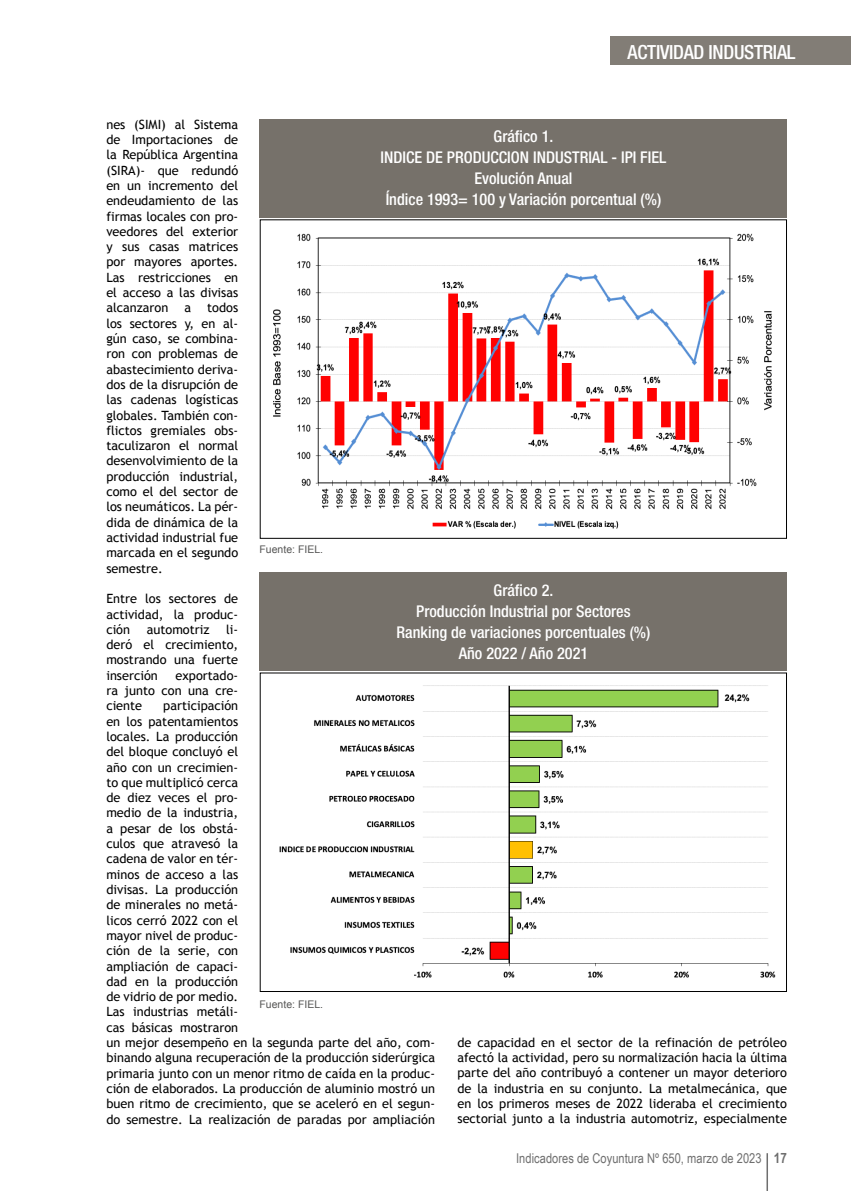
<style>
.page{position:relative;width:851px;height:1191px;background:#fff}
.page>*{position:absolute;margin:0;border:0;box-sizing:border-box;transform-origin:0 0}
.t1{font:500 condensed 19.5px "Helvetica Neue";letter-spacing:-.015em;color:#fff}
.t2{font:500 condensed 16.2px/21px "Helvetica Neue";color:#fff;text-align:center}
.t3{font:13.5px "Arial Narrow";letter-spacing:.005em;color:#6e6e6e}
.t4{font:12.75px/15.3px "Trebuchet MS";color:#000;text-align:justify}
.t5{font:10.5px "Arial";color:#565655}
.s1{font-weight:700;font-size:14.25px}
</style>
<div class="page">
<hr style="left:766px;top:1153px;width:1px;height:38px;background:#6e6e6e">
<div style="left:610px;top:37px;width:240px;height:28px;background:#827d76"></div>
<img style="left:273px;top:233px;width:499px;height:296px">
<div style="left:260px;top:219px;width:526px;height:320px;border:1px solid #000"></div>
<div style="left:259px;top:119px;width:527px;height:99px;background:#76716a"></div>
<img style="left:279px;top:685px;width:497px;height:293px">
<div style="left:260px;top:672px;width:526px;height:320px;border:1px solid #000"></div>
<div style="left:259px;top:572px;width:527px;height:99px;background:#76716a"></div>
<h1 class="t1" style="left:627px;top:40px;width:169px">ACTIVIDAD INDUSTRIAL</h1>
<p class="t4" style="left:106px;top:117px;width:133px">nes (SIMI) al Sistema de Importaciones de la República Argentina (SIRA)- que redundó en un incremento del endeudamiento de las firmas locales con pro&shy;veedores del exterior y sus casas matrices por mayores aportes.<br>Las restricciones en el acceso a las divisas alcanzaron</p>
<p class="t2" style="left:380px;top:126px;width:287px">Gráfico 1.<br>INDICE DE PRODUCCION INDUSTRIAL - IPI FIEL<br>Evolución Anual<br>Índice 1993= 100 y Variación porcentual (%)</p>
<p class="t4" style="left:106px;top:300px;width:133px;text-indent:101px">todos los sectores y, en al&shy;gún caso, se combina&shy;ron con problemas de abastecimiento deriva&shy;dos de la disrupción de las cadenas logísticas globales. También con&shy;flictos gremiales obs&shy;taculizaron el normal desenvolvimiento de la producción industrial, como el del sector de los neumáticos. La pér&shy;dida de dinámica de la actividad industrial fue marcada en el segundo semestre.</p>
<p class="t4" style="left:106px;top:591px;width:133px">Entre los sectores de actividad, la produc&shy;ción</p>
<p class="t4" style="left:184px;top:300px;width:8px">a</p>
<p class="t5" style="left:259px;top:543px;width:65px">Fuente: FIEL.</p>
<p class="t2" style="left:396px;top:579px;width:255px">Gráfico 2.<br>Producción Industrial por Sectores<br>Ranking de variaciones porcentuales (%)<br>Año 2022 / Año 2021</p>
<p class="t4" style="left:106px;top:622px;width:133px;text-indent:120px">li&shy;deró el crecimiento, mostrando una fuerte inserción</p>
<p class="t4" style="left:147px;top:622px;width:64px">automotriz</p>
<p class="t4" style="left:106px;top:667px;width:133px;text-indent:69px">exportado&shy;ra junto con una cre&shy;ciente</p>
<p class="t4" style="left:106px;top:698px;width:330px;text-align:left;text-indent:57px">participación<br>en los patentamientos<br>locales. La producción<br>del bloque concluyó el<br>año con un crecimien-<br>to que multiplicó cerca<br>de diez veces el pro-<br>medio de la industria,<br>a pesar de los obstá-<br>culos que atravesó la<br>cadena de valor en tér-<br>minos de acceso a las<br>divisas. La producción<br>de minerales no metá-<br>licos cerró 2022 con el<br>mayor nivel de produc-<br>ción de la serie, con<br>ampliación de capaci-<br>dad en la producción<br>de vidrio de por medio.<br>Las industrias metáli-<br>cas básicas mostraron<br>un mejor desempeño en la segunda parte del año, com&shy;binando alguna recuperación de la producción siderúrgica primaria junto con un menor ritmo de caída en la produc&shy;ción de elaborados. La producción de aluminio mostró un buen ritmo de crecimiento, que se aceleró en el segun&shy;do semestre. La realización de paradas por ampliación</p>
<p class="t5" style="left:259px;top:997px;width:65px">Fuente: FIEL.</p>
<p class="t4" style="left:457px;top:1034px;width:331px">de capacidad en el sector de la refinación de petróleo afectó la actividad, pero su normalización hacia la última parte del año contribuyó a contener un mayor deterioro de la industria en su conjunto. La metalmecánica, que en los primeros meses de 2022 lideraba el crecimiento sectorial junto a la industria automotriz, especialmente</p>
<p class="t3" style="left:516px;top:1148px;width:272px">Indicadores de Coyuntura Nº 650, marzo de 2023 <span class="s1">17</span></p>
</div>
